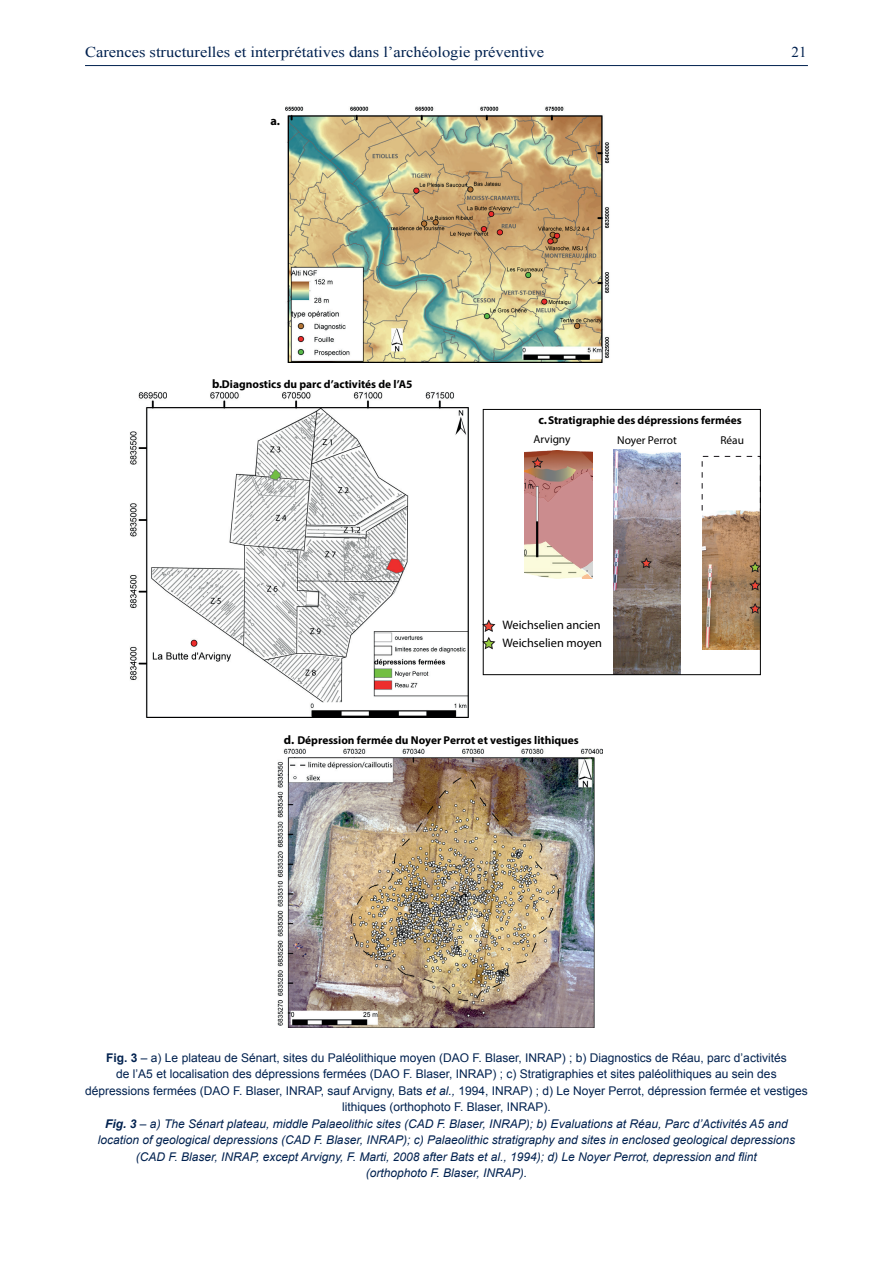
<style>
.page{position:relative;width:893px;height:1263px;background:#fff}
.page>*{position:absolute;margin:0;border:0;box-sizing:border-box;transform-origin:0 0}
.t1{font:15px "Times New Roman";color:#00214f;scale:1.1 1}
.t2{font:15px "Times New Roman";color:#00214f}
.t3{font:12.3px/18.3px "Myriad Pro";color:#000001}
.t4{font:700 12.3px "Myriad Pro";color:#000001}
.t5{font:italic 12px/16.5px "Arial";color:#00214f;text-align:center}
.t6{font:700 11.4px "Myriad Pro";color:#000001}
.t7{font:11.4px "Myriad Pro";color:#000001}
.s1{font-size:12.3px}
.s2{font-weight:700;font-style:normal}
.s3{font-style:normal}
.s4{font-weight:700}
</style>
<div class="page">
<hr style="left:85px;top:65px;width:723px;height:1px;background:#00214f">
<img style="left:286px;top:106px;width:324px;height:257px">
<img style="left:130px;top:392px;width:339px;height:325px">
<img style="left:613px;top:450px;width:67px;height:223px">
<svg style="left:641px;top:558px;width:11px;height:10px"></svg>
<img style="left:525px;top:451px;width:68px;height:128px">
<svg style="left:532px;top:457px;width:11px;height:11px"></svg>
<img style="left:702px;top:511px;width:57px;height:138px">
<svg style="left:749px;top:580px;width:10px;height:10px"></svg>
<svg style="left:482px;top:620px;width:13px;height:29px"></svg>
<svg style="left:749px;top:603px;width:10px;height:11px"></svg>
<svg style="left:749px;top:562px;width:10px;height:10px"></svg>
<img style="left:278px;top:749px;width:325px;height:278px">
<div style="left:483px;top:409px;width:278px;height:266px;border:1px solid #000001"></div>
<p class="t1" style="left:85px;top:42px;width:419px">Carences structurelles et interprétatives dans l’archéologie préventive</p>
<p class="t2" style="left:792px;top:42px;width:16px">21</p>
<p class="t4" style="left:270px;top:113px;width:11px">a.</p>
<p class="t6" style="left:212px;top:377px;width:202px"><span class="s1">b.</span>Diagnostics du parc d’activités de l’A5</p>
<p class="t6" style="left:538px;top:412px;width:205px"><span class="s1">c.</span>Stratigraphie des dépressions fermées</p>
<p class="t7" style="left:534px;top:432px;width:38px">Arvigny</p>
<p class="t7" style="left:617px;top:433px;width:61px">Noyer Perrot</p>
<p class="t7" style="left:720px;top:433px;width:25px">Réau</p>
<p class="t3" style="left:502px;top:616px;width:101px">Weichselien ancien<br>Weichselien moyen</p>
<p class="t6" style="left:284px;top:733px;width:296px"><span class="s1">d.</span> Dépression fermée du Noyer Perrot et vestiges lithiques</p>
<p class="t5" style="left:85px;top:1049px;width:724px"><span class="s2">Fig. 3</span> <span class="s3">– a) Le plateau de Sénart, sites du Paléolithique moyen (DAO F. Blaser, INRAP) ; b) Diagnostics de Réau, parc d’activités<br>de l’A5 et localisation des dépressions fermées (DAO F. Blaser, INRAP) ; c) Stratigraphies et sites paléolithiques au sein des dépressions fermées (DAO F. Blaser, INRAP, sauf Arvigny, Bats</span> et al., <span class="s3">1994, INRAP) ; d) Le Noyer Perrot, dépression fermée et vestiges lithiques (orthophoto F. Blaser, INRAP).<br></span><span class="s4">Fig. 3</span> – a) The Sénart plateau, middle Palaeolithic sites (CAD F. Blaser, INRAP); b) Evaluations at Réau, Parc d’Activités A5 and location of geological depressions (CAD F. Blaser, INRAP); c) Palaeolithic stratigraphy and sites in enclosed geological depressions (CAD F. Blaser, INRAP, except Arvigny, F. Marti, 2008 after Bats et al., 1994); d) Le Noyer Perrot, depression and flint<br>(orthophoto F. Blaser, INRAP).</p>
</div>
